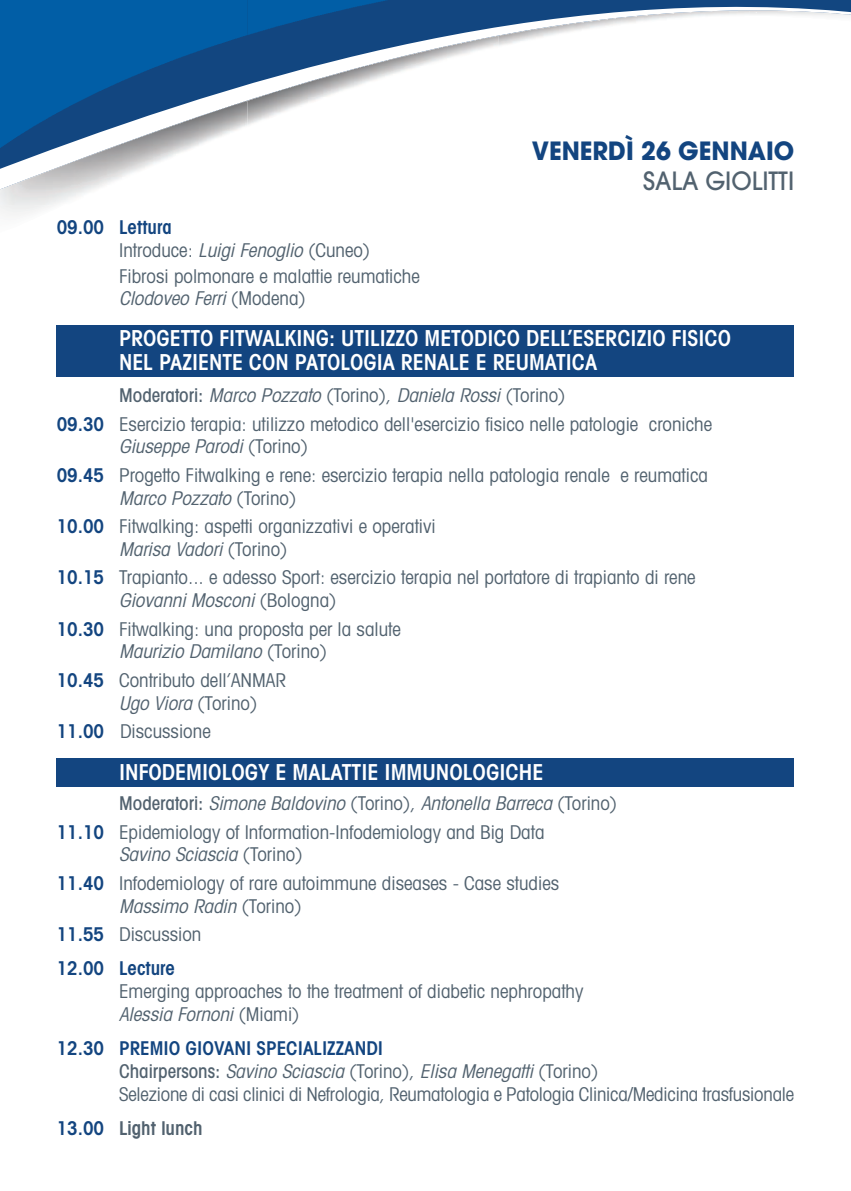
<style>
.page{position:relative;width:851px;height:1191px;background:#fff}
.page>*{position:absolute;margin:0;border:0;box-sizing:border-box;transform-origin:0 0}
.t1{font:700 25px "Avant Garde";color:#134580;scale:.96 1}
.t2{font:500 25px "Avant Garde";color:#52626f;scale:.96 1}
.t3{font:600 condensed 22px/24px "Avant Garde";color:#fff}
.t4{font:condensed 19px/28.4px "Avant Garde";color:#52626f}
.t5{font:600 condensed 19px "Avant Garde";color:#52626f}
.t6{font:600 condensed 19px "Avant Garde";color:#134580}
.s1{font-weight:600;color:#134580}
.s2{font-style:italic}
.s3{font-weight:500}
.s4{color:#134580}
</style>
<div class="page">
<div style="left:57px;top:758px;width:737px;height:28px;background:#134580"></div>
<svg style="left:0;top:0;width:850px;height:166px"></svg>
<img style="left:0;top:166px;width:148px;height:39px">
<svg style="left:0;top:0;width:418px;height:150px"></svg>
<img style="left:498px;top:11px;width:251px;height:37px">
<img style="left:749px;top:11px;width:101px;height:12px">
<div style="left:57px;top:325px;width:737px;height:51px;background:#134580"></div>
<h1 class="t1" style="left:531px;top:142px;width:275px">VENERDÌ 26 GENNAIO</h1>
<h1 class="t2" style="left:643px;top:172px;width:159px">SALA GIOLITTI</h1>
<p class="t4" style="left:119px;top:218px;width:253px;line-height:22.8px;text-indent:-62px"><span class="s1">09.00 Lettura<br></span>Introduce: <span class="s2">LuigiFenoglio</span>(Cuneo)</p>
<p class="t4" style="left:119px;top:266px;width:302px;line-height:22.8px">Fibrosi polmonare e malattie reumatiche<br><span class="s2">Clodoveo Ferri</span> ( M o d e n a )</p>
<p class="t3" style="left:119px;top:328px;width:613px">PROGETTO FITWALKING: UTILIZZO METODICO DELL’ESERCIZIO FISICO<br>NEL PAZIENTE CON PATOLOGIA RENALE E REUMATICA</p>
<p class="t4" style="left:57px;top:383px;width:657px;text-indent:62px"><span class="s3">Moderatori:</span> <span class="s2">MarcoPozzato</span>(Torino), <span class="s2">DanielaRossi</span>(Torino)<br><span class="s1">09.30</span> Esercizio terapia: utilizzo metodico dell'esercizio fisico nelle patologie croniche</p>
<p class="t4" style="left:57px;top:434px;width:652px;text-indent:62px"><span class="s2">Giuseppe Parodi</span> ( To r i n o )<br><span class="s1">09.45</span> Progetto Fitwalking e rene: esercizio terapia nella patologia renale e reumatica</p>
<p class="t4" style="left:57px;top:485px;width:380px;text-indent:62px"><span class="s2">Marco Pozzato</span> (Torino)<br><span class="s1">10.00</span> Fitwalking: aspetti organizzativi e operativi</p>
<p class="t4" style="left:57px;top:536px;width:640px;text-indent:62px"><span class="s2">Marisa Vadori</span> (Torino)<br><span class="s1">10.15</span> Trapianto... e adesso Sport: esercizio terapia nel portatore di trapianto di rene</p>
<p class="t4" style="left:57px;top:588px;width:345px;text-align:center"><span class="s2">Giovanni Mosconi</span> ( B o l o g n a )<br><span class="s1">10.30</span> Fitwalking: una proposta per la salute</p>
<p class="t4" style="left:57px;top:639px;width:272px;text-indent:62px"><span class="s2">Maurizio Damilano</span> ( To r i n o )<br><span class="s1">10.45</span> Contributo dell’ANMAR</p>
<p class="t4" style="left:57px;top:690px;width:202px;text-indent:62px"><span class="s2">UgoViora</span>(Torino)<br><span class="s1">11.00</span> Discussione</p>
<p class="t3" style="left:119px;top:762px;width:425px">INFODEMIOLOGY E MALATTIE IMMUNOLOGICHE</p>
<p class="t4" style="left:57px;top:791px;width:562px;text-indent:62px"><span class="s3">Moderatori:</span> <span class="s2">SimoneBaldovino</span>(Torino), <span class="s2">AntonellaBarreca</span>(Torino)<br><span class="s1">11.10</span> Epidemiology of Information-Infodemiology and Big Data</p>
<p class="t4" style="left:57px;top:842px;width:504px;text-indent:62px"><span class="s2">Savino Sciascia</span> ( To r i n o )<br><span class="s1">11.40</span> Infodemiology of rare autoimmune diseases - Case studies</p>
<p class="t4" style="left:57px;top:893px;width:246px;text-indent:62px"><span class="s2">Massimo Radin</span> ( To r i n o )<br><span class="s1">11.55</span> Discussion</p>
<p class="t6" style="left:57px;top:961px;width:120px">12.00 Lecture</p>
<p class="t4" style="left:119px;top:981px;width:466px;line-height:22.8px">Emerging approaches to the treatment of diabetic nephropathy<br><span class="s2">Alessia Fornoni</span> ( M i a m i )</p>
<p class="t4" style="left:119px;top:1038px;width:676px;line-height:22.8px;text-indent:-62px"><span class="s1">12.30 PREMIO GIOVANI SPECIALIZZANDI<br></span><span class="s3">Chairpersons:</span> <span class="s2">SavinoSciascia</span>(Torino), <span class="s2">ElisaMenegatti</span>(Torino)<br>Selezione di casi clinici di Nefrologia, Reumatologia e Patologia Clinica/Medicina trasfusionale</p>
<p class="t5" style="left:57px;top:1121px;width:147px"><span class="s4">13.00</span> Light lunch</p>
</div>
